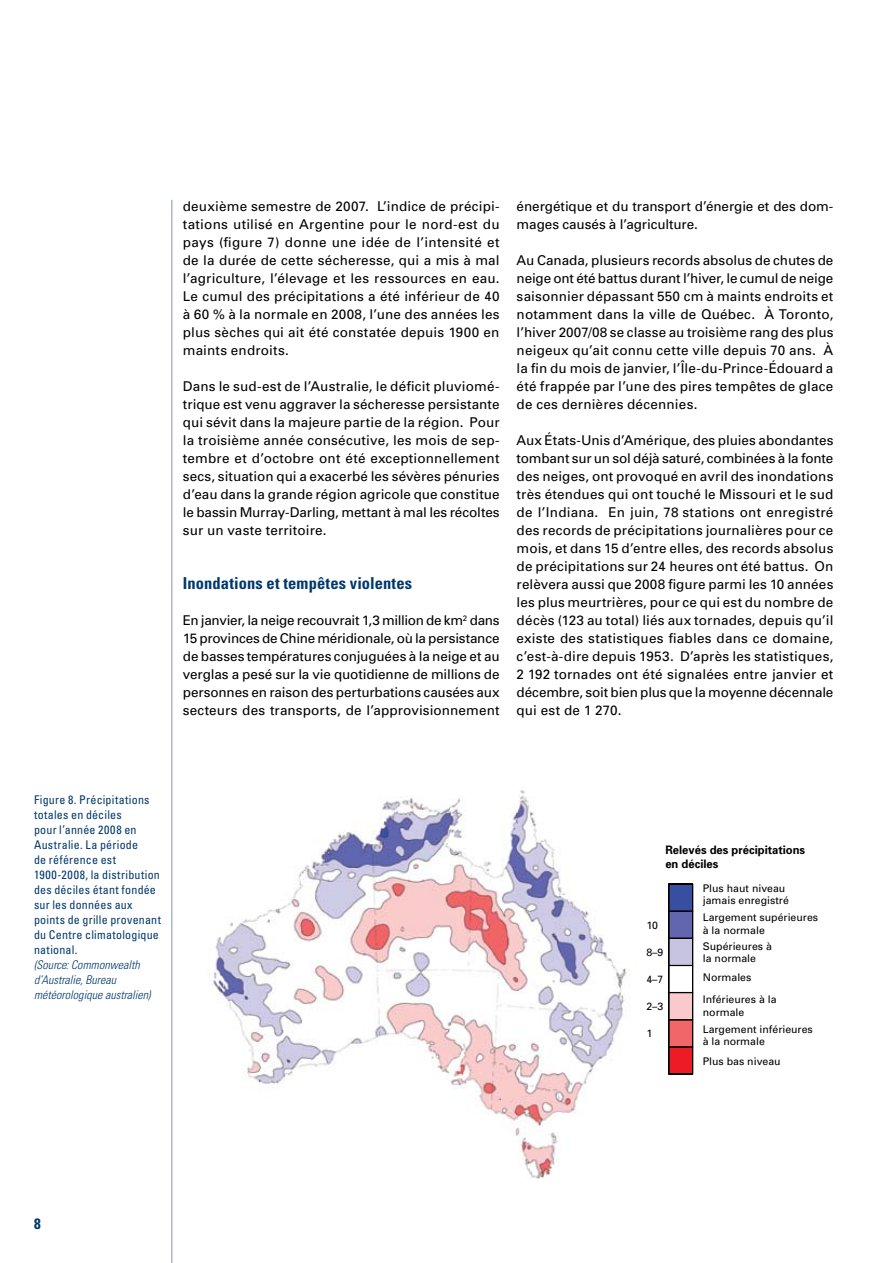
<style>
.page{position:relative;width:893px;height:1263px;background:#fff}
.page>*{position:absolute;margin:0;border:0;box-sizing:border-box;transform-origin:0 0}
.t1{font:700 condensed 16.5px "Univers";letter-spacing:.01em;color:#00386b}
.t2{font:13.5px/18px "Univers";letter-spacing:.005em;color:#000;text-align:justify}
.t3{font:condensed 12px/15px "Univers";letter-spacing:.02em;color:#00386b}
.t4{font:italic 300 condensed 12px/15px "Univers";letter-spacing:.005em;color:#00386b}
.t5{font:700 11.7px/14.1px "Univers";color:#000;scale:.96 1}
.t6{font:10.5px/12.6px "Univers";color:#000}
</style>
<div class="page">
<hr style="left:171px;top:200px;width:1px;height:1063px;background:#7e93b8">
<img style="left:207px;top:790px;width:420px;height:390px">
<div style="left:668px;top:1046px;width:25px;height:28px;border:1px solid #000"></div>
<div style="left:668px;top:1019px;width:25px;height:28px;border:1px solid #000"></div>
<div style="left:668px;top:992px;width:25px;height:28px;border:1px solid #000"></div>
<div style="left:668px;top:965px;width:25px;height:28px;border:1px solid #000"></div>
<div style="left:668px;top:938px;width:25px;height:28px;border:1px solid #000"></div>
<div style="left:668px;top:911px;width:25px;height:28px;border:1px solid #000"></div>
<div style="left:668px;top:883px;width:25px;height:29px;border:1px solid #000"></div>
<svg style="left:669px;top:884px;width:24px;height:190px;background:#a77992"></svg>
<p class="t2" style="left:183px;top:197px;width:318px">deuxième semestre de 2007. L’indice de précipi&shy;tations utilisé en Argentine pour le nord-est du pays (figure 7) donne une idée de l’intensité et de la durée de cette sécheresse, qui a mis à mal l’agriculture, l’élevage et les ressources en eau.<br>Le cumul des précipitations a été inférieur de 40 à 60 % à la normale en 2008, l’une des années les plus sèches qui ait été constatée depuis 1900 en maints endroits.</p>
<p class="t2" style="left:183px;top:377px;width:318px">Dans le sud-est de l’Australie, le déficit pluviomé&shy;trique est venu aggraver la sécheresse persistante qui sévit dans la majeure partie de la région. Pour la troisième année consécutive, les mois de sep&shy;tembre et d’octobre ont été exceptionnellement secs, situation qui a exacerbé les sévères pénuries d’eau dans la grande région agricole que constitue le bassin Murray-Darling, mettant à mal les récoltes sur un vaste territoire.</p>
<p class="t1" style="left:183px;top:573px;width:231px">Inondations et tempêtes violentes</p>
<p class="t2" style="left:183px;top:611px;width:318px">En janvier, la neige recouvrait 1,3 million de km<sup>2</sup> dans 15 provinces de Chine méridionale, où la persistance de basses températures conjuguées à la neige et au verglas a pesé sur la vie quotidienne de millions de personnes en raison des perturbations causées aux secteurs des transports, de l’approvisionnement</p>
<p class="t2" style="left:517px;top:197px;width:318px">énergétique et du transport d’énergie et des dom&shy;mages causés à l’agriculture.</p>
<p class="t2" style="left:517px;top:251px;width:318px">Au Canada, plusieurs records absolus de chutes de neige ont été battus durant l’hiver, le cumul de neige saisonnier dépassant 550 cm à maints endroits et notamment dans la ville de Québec. À Toronto, l’hiver 2007/08 se classe au troisième rang des plus neigeux qu’ait connu cette ville depuis 70 ans. À la fin du mois de janvier, l’Île-du-Prince-édouard a été frappée par l’une des pires tempêtes de glace de ces dernières décennies.</p>
<p class="t2" style="left:517px;top:431px;width:318px">Aux États-Unis d’Amérique, des pluies abondantes tombant sur un sol déjà saturé, combinées à la fonte des neiges, ont provoqué en avril des inondations très étendues qui ont touché le Missouri et le sud de l’Indiana. En juin, 78 stations ont enregistré des records de précipitations journalières pour ce mois, et dans 15 d’entre elles, des records absolus de précipitations sur 24 heures ont été battus. On relèvera aussi que 2008 figure parmi les 10 années les plus meurtrières, pour ce qui est du nombre de décès (123 au total) liés aux tornades, depuis qu’il existe des statistiques fiables dans ce domaine, c’est-à-dire depuis 1953. D’après les statistiques, 2 192 tornades ont été signalées entre janvier et décembre, soit bien plus que la moyenne décennale qui est de 1 270.</p>
<p class="t3" style="left:34px;top:792px;width:129px">Figure 8. Précipitations totales en déciles<br>pour l’année 2008 en<br>Australie. La période<br>de référence est<br>1900-2008, la distribution des déciles étant fondée sur les données aux points de grille provenant du Centre climatologique national.</p>
<p class="t4" style="left:34px;top:957px;width:118px">(Source: Commonwealth d’Australie, Bureau météorologique australien)</p>
<p class="t5" style="left:665px;top:843px;width:147px">Relevés des précipitations en déciles</p>
<p class="t6" style="left:703px;top:881px;width:88px">Plus haut niveau jamais enregistré</p>
<p class="t6" style="left:703px;top:911px;width:117px">Largement supérieures à la normale</p>
<p class="t6" style="left:703px;top:939px;width:71px">Supérieures à la normale</p>
<p class="t6" style="left:703px;top:967px;width:75px;line-height:21.5px">Normales<br>Inférieures à la</p>
<p class="t6" style="left:703px;top:1003px;width:112px;line-height:17px">normale<br>Largement inférieures</p>
<p class="t6" style="left:703px;top:1032px;width:79px;line-height:19.4px">à la normale<br>Plus bas niveau</p>
<p class="t6" style="left:646px;top:918px;width:13px">10</p>
<p class="t6" style="left:646px;top:946px;width:18px">8–9</p>
<p class="t6" style="left:646px;top:973px;width:18px">4–7</p>
<p class="t6" style="left:646px;top:1000px;width:18px">2–3</p>
<p class="t6" style="left:646px;top:1027px;width:7px">1</p>
</div>
